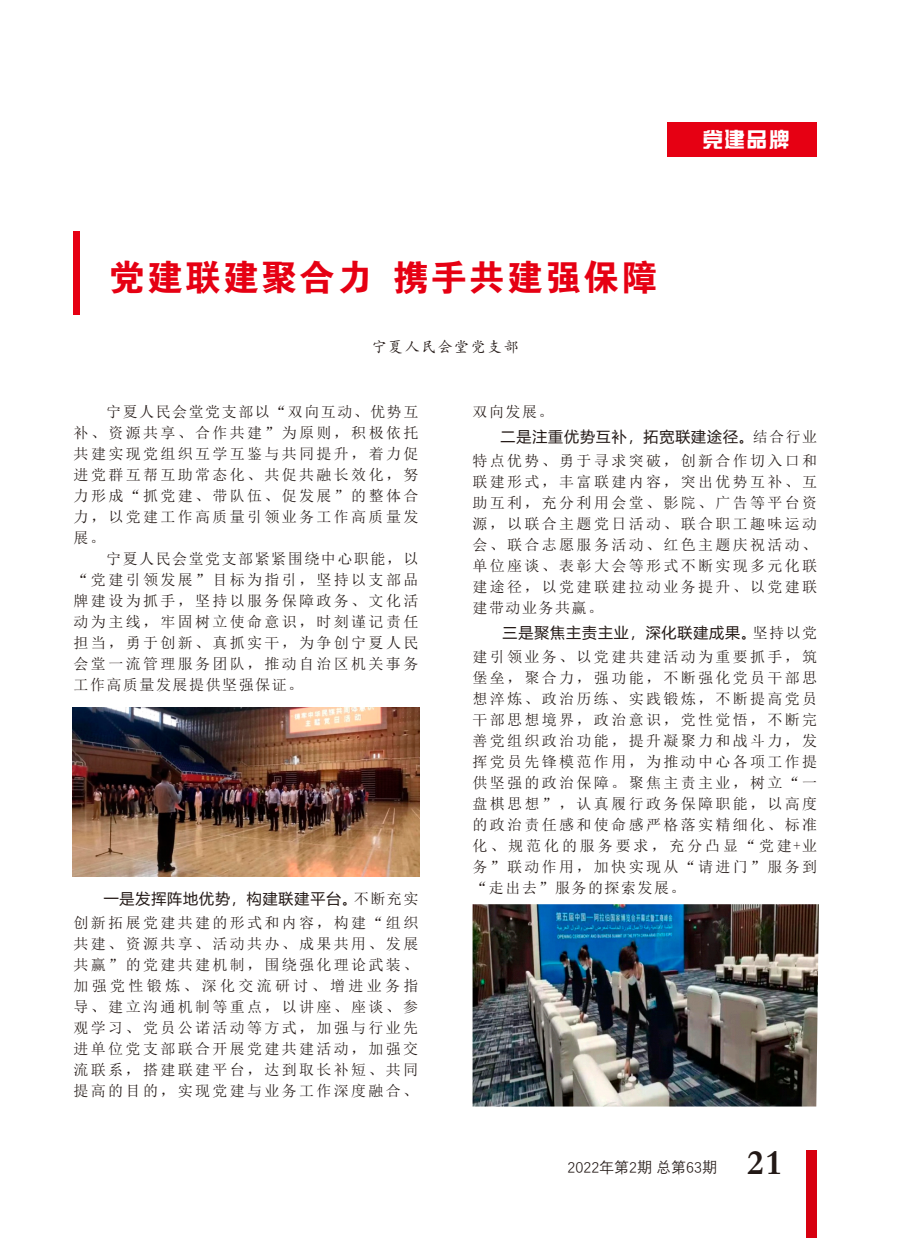
<style>
.page{position:relative;width:906px;height:1238px;background:#fff}
.page>*{position:absolute;margin:0;border:0;box-sizing:border-box;transform-origin:0 0}
.t1{font:36px "FZDHTK GBK1 0";letter-spacing:.055em;color:#e60013}
.t2{font:36px "FZDBSK GBK1 0";color:#231916}
.t3{font:21.15px "FZZYJW GB1 0";color:#fff}
.t4{font:15px/21px "Sim Sun";letter-spacing:.155em;color:#231916;text-align:justify}
.t5{font:15px "Microsoft Ya Hei";letter-spacing:.06em;color:#231916}
.t6{font:15px "Deng Xian";color:#231916}
.t7{font:15px "Kai Ti";letter-spacing:.1em;color:#231916}
.s1{font-family:"Sim Sun"}
</style>
<div class="page">
<div style="left:806px;top:1150px;width:10px;height:87px;background:#d70010"></div>
<div style="left:668px;top:122px;width:149px;height:34px;background:#e60013"></div>
<div style="left:73px;top:232px;width:6px;height:83px;background:#e60013"></div>
<img style="left:73px;top:707px;width:346px;height:169px">
<img style="left:472px;top:904px;width:347px;height:202px">
<h1 class="t1" style="left:109px;top:258px;width:549px">党建联建聚合力 携手共建强保障</h1>
<p class="t7" style="left:372px;top:339px;width:148px">宁夏人民会堂党支部</p>
<h2 class="t3" style="left:702px;top:128px;width:89px">党建品牌</h2>
<p class="t4" style="left:74px;top:401px;width:346px;text-indent:33px">宁夏人民会堂党支部以“双向互动、优势互补、资源共享、合作共建”为原则，积极依托共建实现党组织互学互鉴与共同提升，着力促进党群互帮互助常态化、共促共融长效化，努力形成“抓党建、带队伍、促发展”的整体合力，以党建工作高质量引领业务工作高质量发展。</p>
<p class="t4" style="left:74px;top:548px;width:346px;text-indent:33px">宁夏人民会堂党支部紧紧围绕中心职能，以“党建引领发展”目标为指引，坚持以支部品牌建设为抓手，坚持以服务保障政务、文化活动为主线，牢固树立使命意识，时刻谨记责任担当，勇于创新、真抓实干，为争创宁夏人民会堂一流管理服务团队，推动自治区机关事务工作高质量发展提供坚强保证。</p>
<p class="t5" style="left:104px;top:892px;width:316px">一是发挥阵地优势，构建联建平台。<span class="s1">不断充实</span></p>
<p class="t4" style="left:74px;top:912px;width:346px">创新拓展党建共建的形式和内容，构建“组织共建、资源共享、活动共办、成果共用、发展共赢”的党建共建机制，围绕强化理论武装、加强党性锻炼、深化交流研讨、增进业务指导、建立沟通机制等重点，以讲座、座谈、参观学习、党员公诺活动等方式，加强与行业先进单位党支部联合开展党建共建活动，加强交流联系，搭建联建平台，达到取长补短、共同提高的目的，实现党建与业务工作深度融合、</p>
<p class="t4" style="left:472px;top:401px;width:82px">双向发展。</p>
<p class="t5" style="left:500px;top:430px;width:318px">二是注重优势互补，拓宽联建途径。<span class="s1">结合行业</span></p>
<p class="t4" style="left:472px;top:450px;width:346px">特点优势、勇于寻求突破，创新合作切入口和联建形式，丰富联建内容，突出优势互补、互助互利，充分利用会堂、影院、广告等平台资源，以联合主题党日活动、联合职工趣味运动会、联合志愿服务活动、红色主题庆祝活动、单位座谈、表彰大会等形式不断实现多元化联建途径，以党建联建拉动业务提升、以党建联建带动业务共赢。</p>
<p class="t5" style="left:502px;top:626px;width:316px">三是聚焦主责主业，深化联建成果。<span class="s1">坚持以党</span></p>
<p class="t4" style="left:472px;top:645px;width:346px">建引领业务、以党建共建活动为重要抓手，筑堡垒，聚合力，强功能，不断强化党员干部思想淬炼、政治历练、实践锻炼，不断提高党员干部思想境界，政治意识，党性觉悟，不断完善党组织政治功能，提升凝聚力和战斗力，发挥党员先锋模范作用，为推动中心各项工作提供坚强的政治保障。聚焦主责主业，树立“一盘棋思想”，认真履行政务保障职能，以高度的政治责任感和使命感严格落实精细化、标准化、规范化的服务要求，充分凸显“党建+业务”联动作用，加快实现从“请进门”服务到“走出去”服务的探索发展。</p>
<p class="t6" style="left:567px;top:1159px;width:151px">2022年第2期 总第63期</p>
<h1 class="t2" style="left:747px;top:1142px;width:37px">21</h1>
</div>
